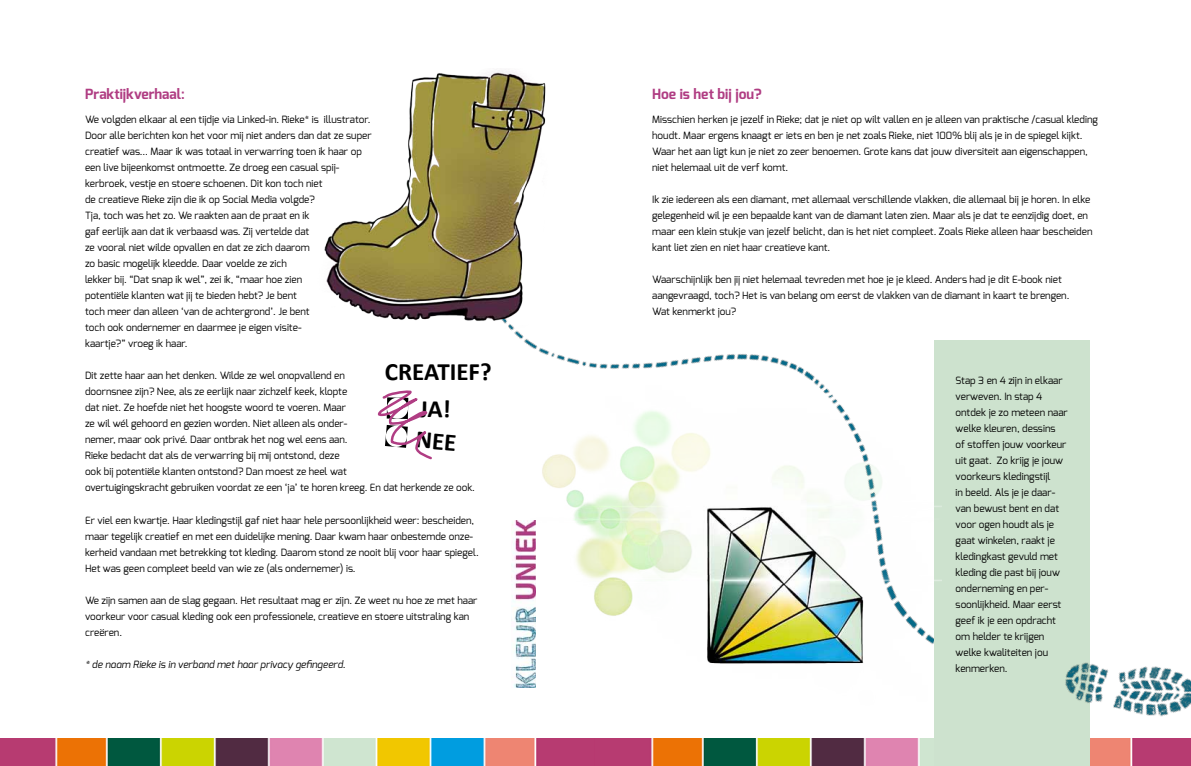
<style>
.page{position:relative;width:1191px;height:766px;background:#fff}
.page>*{position:absolute;margin:0;border:0;box-sizing:border-box;transform-origin:0 0}
.t1{font:700 25px "Calibri";color:#000}
.t2{font:700 14px "Exo";color:#b03d83}
.t3{font:10px/16px "Exo";color:#000}
.t4{font:italic 10px "Exo";color:#000}
</style>
<div class="page">
<img style="left:0;top:738px;width:403px;height:27px">
<img style="left:403px;top:330px;width:531px;height:435px">
<div style="left:934px;top:340px;width:156px;height:425px;background:#cde2ce"></div>
<img style="left:1065px;top:662px;width:126px;height:103px">
<img style="left:472px;top:351px;width:469px;height:380px">
<svg style="left:535px;top:520px;width:4px;height:167px"></svg>
<img style="left:511px;top:520px;width:24px;height:167px">
<img style="left:324px;top:70px;width:222px;height:260px">
<svg style="left:377px;top:389px;width:83px;height:72px"></svg>
<h2 class="t2" style="left:85px;top:85px;width:101px">Praktijkverhaal:</h2>
<p class="t3" style="left:85px;top:111px;width:288px">We volgden elkaar al een tijdje via Linked-in. Rieke* is illustrator.<br>Door alle berichten kon het voor mij niet anders dan dat ze super creatief was… Maar ik was totaal in verwarring toen ik haar op een live bijeenkomst ontmoette. Ze droeg een casual spij&shy;kerbroek, vestje en stoere schoenen. Dit kon toch niet<br>de creatieve Rieke zijn die ik op Social Media volgde?<br>Tja, toch was het zo. We raakten aan de praat en ik<br>gaf eerlijk aan dat ik verbaasd was. Zij vertelde dat<br>ze vooral niet wilde opvallen en dat ze zich daarom<br>zo basic mogelijk kleedde. Daar voelde ze zich<br>lekker bij. “Dat snap ik wel”, zei ik, “maar hoe zien<br>potentiële klanten wat jij te bieden hebt? Je bent<br>toch meer dan alleen ‘van de achtergrond’. Je bent<br>toch ook ondernemer en daarmee je eigen visite-<br>kaartje?” vroeg ik haar.</p>
<p class="t3" style="left:85px;top:367px;width:391px">Dit zette haar aan het denken. Wilde ze wel onopvallend en<br>doornsnee zijn? Nee, als ze eerlijk naar zichzelf keek, klopte<br>dat niet. Ze hoefde niet het hoogste woord te voeren. Maar<br>ze wil wél gehoord en gezien worden. Niet alleen als onder-<br>nemer, maar ook privé. Daar ontbrak het nog wel eens aan.<br>Rieke bedacht dat als de verwarring bij mij ontstond, deze<br>ook bij potentiële klanten ontstond? Dan moest ze heel wat<br>overtuigingskracht gebruiken voordat ze een ‘ja’ te horen kreeg. En dat herkende ze ook.</p>
<p class="t3" style="left:85px;top:511px;width:395px">Er viel een kwartje. Haar kledingstijl gaf niet haar hele persoonlijkheid weer: bescheiden, maar tegelijk creatief en met een duidelijke mening. Daar kwam haar onbestemde onze&shy;kerheid vandaan met betrekking tot kleding. Daarom stond ze nooit blij voor haar spiegel.<br>Het was geen compleet beeld van wie ze (als ondernemer) is.</p>
<p class="t3" style="left:85px;top:591px;width:394px">We zijn samen aan de slag gegaan. Het resultaat mag er zijn. Ze weet nu hoe ze met haar voorkeur voor casual kleding ook een professionele, creatieve en stoere uitstraling kan creëren.</p>
<p class="t4" style="left:85px;top:657px;width:262px">* de naam Rieke is in verband met haar privacy gefingeerd.</p>
<h1 class="t1" style="left:385px;top:356px;width:108px">CREATIEF?</h1>
<h2 class="t2" style="left:652px;top:85px;width:111px">Hoe is het bij jou?</h2>
<p class="t3" style="left:652px;top:111px;width:447px">Misschien herken je jezelf in Rieke; dat je niet op wilt vallen en je alleen van praktische /casual kleding houdt. Maar ergens knaagt er iets en ben je net zoals Rieke, niet 100% blij als je in de spiegel kijkt.<br>Waar het aan ligt kun je niet zo zeer benoemen. Grote kans dat jouw diversiteit aan eigenschappen, niet helemaal uit de verf komt.</p>
<p class="t3" style="left:652px;top:191px;width:442px">Ik zie iedereen als een diamant, met allemaal verschillende vlakken, die allemaal bij je horen. In elke gelegenheid wil je een bepaalde kant van de diamant laten zien. Maar als je dat te eenzijdig doet, en maar een klein stukje van jezelf belicht, dan is het niet compleet. Zoals Rieke alleen haar bescheiden kant liet zien en niet haar creatieve kant.</p>
<p class="t3" style="left:652px;top:271px;width:419px">Waarschijnlijk ben jij niet helemaal tevreden met hoe je je kleed. Anders had je dit E-book niet aangevraagd, toch? Het is van belang om eerst de vlakken van de diamant in kaart te brengen.<br>Wat kenmerkt jou?</p>
<p class="t3" style="left:955px;top:372px;width:114px">Stap 3 en 4 zijn in elkaar verweven. In stap 4 ontdek je zo meteen naar welke kleuren, dessins<br>of stoffen jouw voorkeur uit gaat. Zo krijg je jouw voorkeurs kledingstijl<br>in beeld. Als je je daar&shy;van bewust bent en dat voor ogen houdt als je gaat winkelen, raakt je kledingkast gevuld met kleding die past bij jouw onderneming en per&shy;soonlijkheid. Maar eerst geef ik je een opdracht om helder te krijgen welke kwaliteiten jou kenmerken.</p>
</div>
